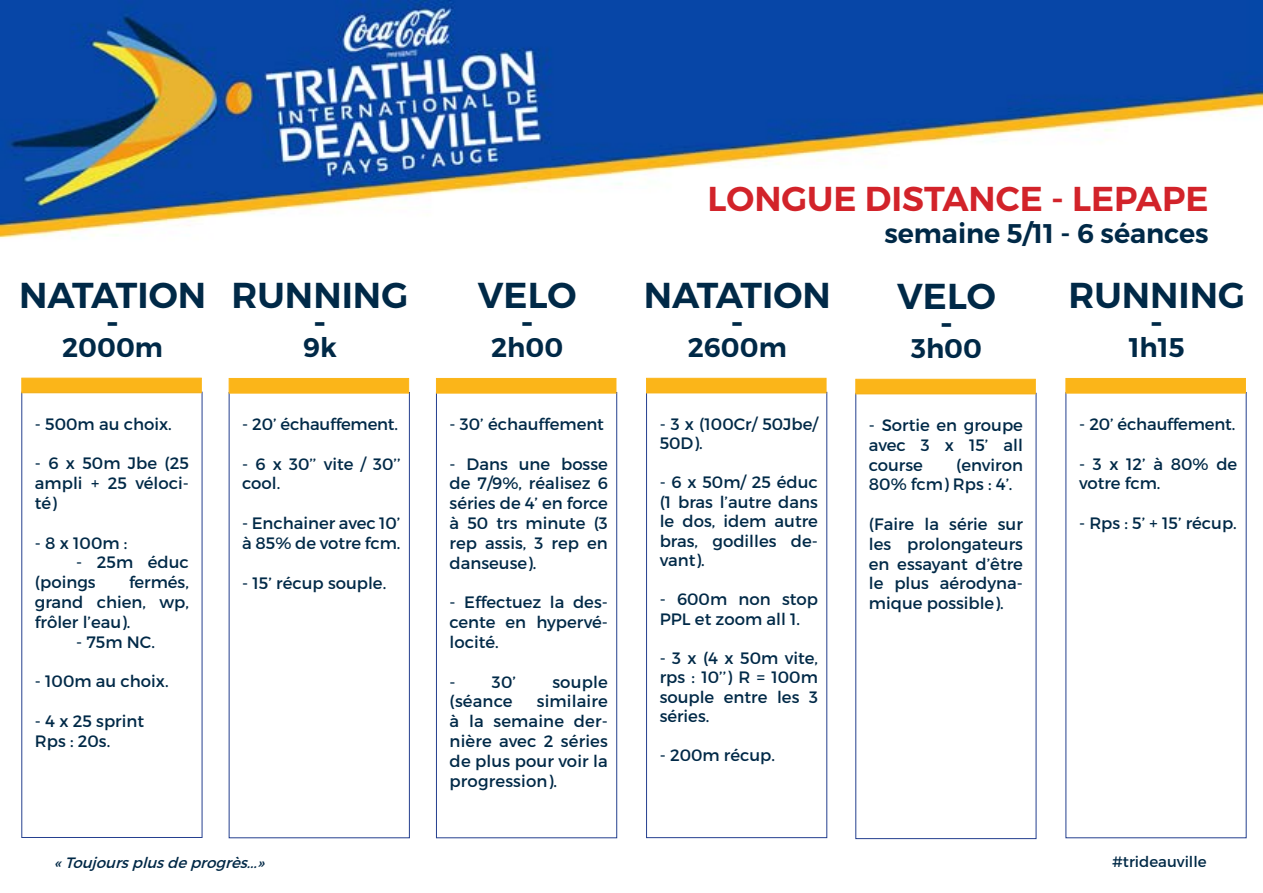
<style>
.page{position:relative;width:1263px;height:893px;background:#fff}
.page>*{position:absolute;margin:0;border:0;box-sizing:border-box;transform-origin:0 0}
.t1{font:600 36px/27px "Montserrat";color:#002947;text-align:center}
.t2{font:600 34.5px "Montserrat";color:#d2232a}
.t3{font:600 27px "Montserrat";color:#002947}
.t4{font:16.5px/19.8px "Montserrat";color:#002947;text-align:justify}
.t5{font:italic 15px "Montserrat";color:#002846}
.t6{font:15px "Montserrat";color:#002946}
</style>
<div class="page">
<img style="left:0;top:0;width:1263px;height:840px">
<div style="left:21px;top:378px;width:181px;height:15px;background:#fbb519;border:1px solid #fbb519"></div>
<div style="left:229px;top:392px;width:181px;height:446px;border:1px solid #25408f"></div>
<div style="left:229px;top:378px;width:180px;height:15px;background:#fbb519"></div>
<div style="left:436px;top:392px;width:181px;height:446px;border:1px solid #25408f"></div>
<div style="left:436px;top:378px;width:180px;height:15px;background:#fbb519"></div>
<div style="left:646px;top:392px;width:181px;height:446px;border:1px solid #25408f"></div>
<div style="left:646px;top:378px;width:180px;height:15px;background:#fbb519;border:1px solid #fbb519"></div>
<div style="left:1065px;top:378px;width:181px;height:15px;background:#fbb519"></div>
<div style="left:855px;top:379px;width:181px;height:15px;background:#fbb519;border:1px solid #fbb519"></div>
<h1 class="t1" style="left:19px;top:282px;width:189px">NATATION -</h1>
<h3 class="t3" style="left:62px;top:331px;width:102px">2000m</h3>
<p class="t4" style="left:35px;top:414px;width:138px">- 500m au choix.</p>
<p class="t4" style="left:35px;top:454px;width:156px">- 6 x 50m Jbe (25 ampli + 25 véloci&shy;té)</p>
<p class="t4" style="left:35px;top:533px;width:94px">- 8 x 100m :</p>
<p class="t4" style="left:35px;top:553px;width:155px;text-indent:41px">- 25m éduc (poings</p>
<p class="t4" style="left:35px;top:572px;width:155px;text-indent:94px">fermés, grand chien, wp, frôler l’eau).</p>
<p class="t4" style="left:76px;top:632px;width:80px">- 75m NC.</p>
<p class="t4" style="left:35px;top:671px;width:135px">- 100m au choix.</p>
<p class="t4" style="left:35px;top:711px;width:111px">- 4 x 25 sprint<br>Rps : 20s.</p>
<h1 class="t1" style="left:232px;top:282px;width:178px">RUNNING -</h1>
<h3 class="t3" style="left:303px;top:331px;width:35px">9k</h3>
<p class="t4" style="left:242px;top:414px;width:157px">- 20’ échauffement.</p>
<p class="t4" style="left:242px;top:454px;width:160px">- 6 x 30’’ vite / 30’’ cool.</p>
<p class="t4" style="left:242px;top:513px;width:160px">- Enchainer avec 10’ à 85% de votre fcm.</p>
<p class="t4" style="left:242px;top:573px;width:146px">- 15’ récup souple.</p>
<h1 class="t1" style="left:478px;top:282px;width:100px">VELO -</h1>
<h3 class="t3" style="left:491px;top:331px;width:74px">2h00</h3>
<p class="t4" style="left:450px;top:414px;width:156px">- 30’ échauffement</p>
<p class="t4" style="left:450px;top:454px;width:160px">- Dans une bosse de 7/9%, réalisez 6 séries de 4’ en force à 50 trs minute (3 rep assis, 3 rep en danseuse).</p>
<p class="t4" style="left:450px;top:592px;width:160px">- Effectuez la des&shy;cente en hypervé&shy;locité.</p>
<p class="t4" style="left:450px;top:672px;width:68px">- 30’</p>
<p class="t4" style="left:552px;top:672px;width:57px">souple</p>
<p class="t4" style="left:450px;top:691px;width:64px">(séance</p>
<p class="t4" style="left:450px;top:691px;width:160px;text-indent:87px">similaire à la semaine der&shy;nière avec 2 séries de plus pour voir la progression).</p>
<h2 class="t2" style="left:707px;top:177px;width:503px">LONGUE DISTANCE - LEPAPE</h2>
<h3 class="t3" style="left:884px;top:217px;width:326px">semaine 5/11 - 6 séances</h3>
<h1 class="t1" style="left:644px;top:282px;width:189px">NATATION -</h1>
<h3 class="t3" style="left:688px;top:331px;width:100px">2600m</h3>
<p class="t4" style="left:660px;top:414px;width:160px">- 3 x (100Cr/ 50Jbe/<br>50D).</p>
<p class="t4" style="left:660px;top:472px;width:160px">- 6 x 50m/ 25 éduc (1 bras l’autre dans le dos, idem autre bras, godilles de&shy;vant).</p>
<p class="t4" style="left:660px;top:589px;width:160px">- 600m non stop<br>PPL et zoom all 1.</p>
<p class="t4" style="left:660px;top:648px;width:160px">- 3 x (4 x 50m vite, rps : 10’’) R = 100m souple entre les 3 séries.</p>
<p class="t4" style="left:660px;top:745px;width:117px">- 200m récup.</p>
<h1 class="t1" style="left:897px;top:283px;width:100px">VELO -</h1>
<h3 class="t3" style="left:911px;top:332px;width:72px">3h00</h3>
<p class="t4" style="left:869px;top:415px;width:156px">- Sortie en groupe avec 3 x 15’ all course</p>
<p class="t4" style="left:869px;top:455px;width:155px;text-indent:87px">(environ<br>80% fcm) Rps : 4’.</p>
<p class="t4" style="left:869px;top:514px;width:155px">(Faire la série sur les prolongateurs en essayant d’être le plus aérodyna&shy;mique possible).</p>
<h1 class="t1" style="left:1068px;top:282px;width:178px">RUNNING -</h1>
<h3 class="t3" style="left:1129px;top:331px;width:57px">1h15</h3>
<p class="t4" style="left:1079px;top:414px;width:158px">- 20’ échauffement.</p>
<p class="t4" style="left:1079px;top:454px;width:160px">- 3 x 12’ à 80% de votre fcm.</p>
<p class="t4" style="left:1079px;top:513px;width:159px">- Rps : 5’ + 15’ récup.</p>
<p class="t5" style="left:54px;top:854px;width:216px">«Toujoursplusdeprogrès...»</p>
<p class="t6" style="left:1112px;top:853px;width:96px">#trideauville</p>
</div>
